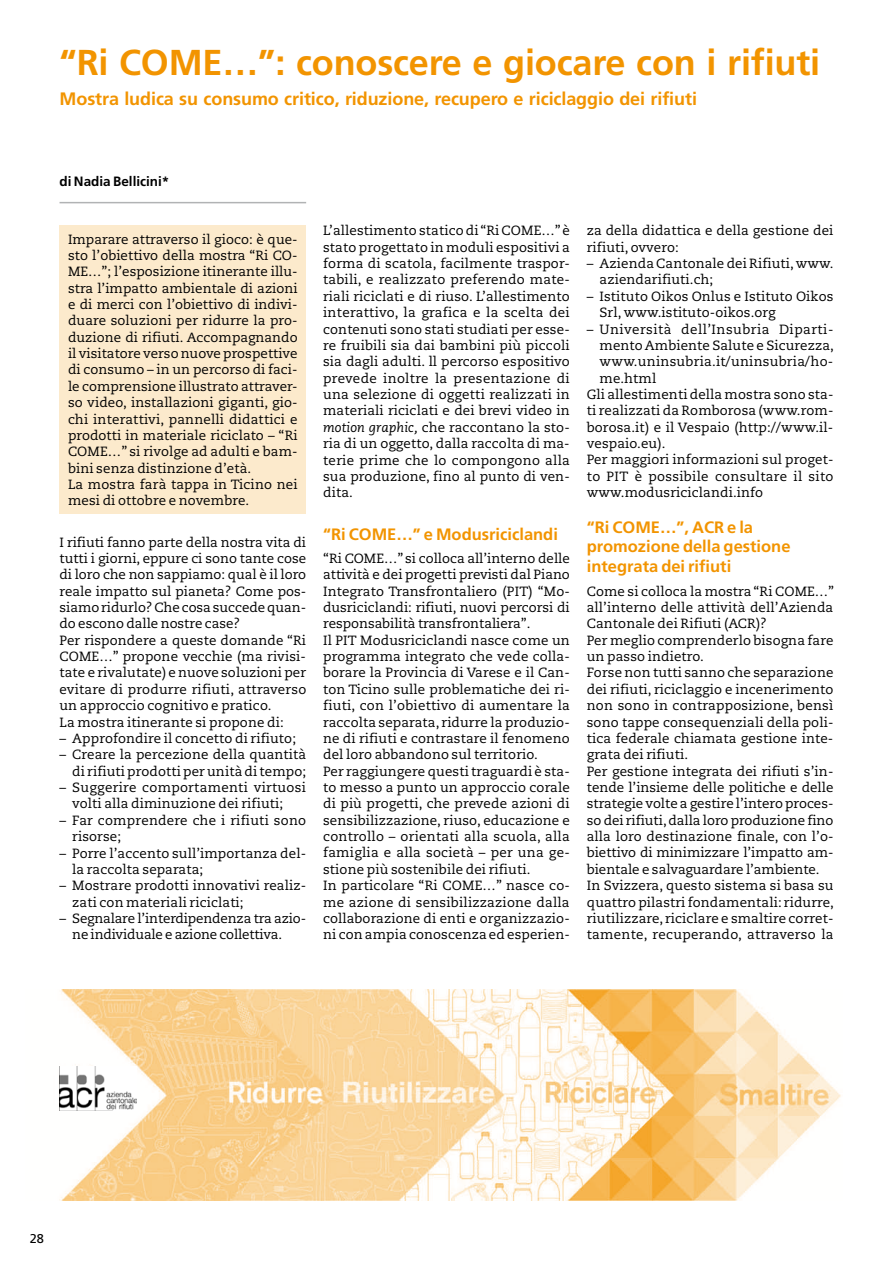
<style>
.page{position:relative;width:893px;height:1263px;background:#fff}
.page>*{position:absolute;margin:0;border:0;box-sizing:border-box;transform-origin:0 0}
.t1{font:700 36px "Frutiger";letter-spacing:-.005em;color:#f29400}
.t2{font:700 18px "Frutiger";letter-spacing:-.005em;color:#f29400}
.t3{font:700 16.5px/19.5px "Frutiger";color:#f29400}
.t4{font:700 13.5px "Frutiger";color:#000}
.t5{font:13.35px/16.4px "Caecilia";letter-spacing:.01em;color:#000}
.t6{font:13.35px/16.4px "Caecilia";letter-spacing:-.01em;color:#000}
.t7{font:13.35px "Caecilia";letter-spacing:.04em;color:#000}
.t8{font:12.75px "Frutiger";color:#000}
.s1{font-style:italic}
</style>
<div class="page">
<div style="left:60px;top:225px;width:246px;height:289px;background:#fceacc"></div>
<hr style="left:60px;top:202px;width:246px;height:1px;background:#b1b3b4">
<img style="left:59px;top:989px;width:782px;height:211px">
<img style="left:59px;top:1066px;width:77px;height:44px">
<h1 class="t1" style="left:60px;top:41px;width:762px">“Ri COME…”: conoscere e giocare con i rifiuti</h1>
<h2 class="t2" style="left:60px;top:88px;width:639px">Mostra ludica su consumo critico, riduzione, recupero e riciclaggio dei rifiuti</h2>
<p class="t4" style="left:60px;top:174px;width:111px">di Nadia Bellicini*</p>
<p class="t5" style="left:68px;top:231px;width:231px">Imparare attraverso il gioco: è que&shy;sto l’obiettivo della mostra “Ri CO-ME…”; l’esposizione itinerante illu&shy;stra l’impatto ambientale di azioni e di merci con l’obiettivo di indivi&shy;duare soluzioni per ridurre la pro&shy;duzione di rifiuti. Accompagnando il visitatore verso nuove prospettive di consumo – in un percorso di faci&shy;le comprensione illustrato attraver&shy;so video, installazioni giganti, gio&shy;chi interattivi, pannelli didattici e prodotti in materiale riciclato – “Ri COME…” si rivolge ad adulti e bam&shy;bini senza distinzione d’età.<br>La mostra farà tappa in Ticino nei mesi di ottobre e novembre.</p>
<p class="t5" style="left:60px;top:534px;width:248px">I rifiuti fanno parte della nostra vita di tutti i giorni, eppure ci sono tante cose di loro che non sappiamo: qual è il loro reale impatto sul pianeta? Come pos&shy;siamo ridurlo? Che cosa succede quan&shy;do escono dalle nostre case?<br>Per rispondere a queste domande “Ri COME…” propone vecchie (ma rivisi&shy;tate e rivalutate) e nuove soluzioni per evitare di produrre rifiuti, attraverso un approccio cognitivo e pratico.<br>La mostra itinerante si propone di:</p>
<p class="t5" style="left:60px;top:730px;width:238px">– Approfondire il concetto di rifiuto;</p>
<p class="t5" style="left:60px;top:747px;width:248px;text-align:right">– Creare la percezione della quantità di rifiuti prodotti per unità di tempo;</p>
<p class="t5" style="left:72px;top:779px;width:235px;text-indent:-13px">– Suggerire comportamenti virtuosi volti alla diminuzione dei rifiuti;</p>
<p class="t5" style="left:72px;top:812px;width:235px;text-indent:-13px">– Far comprendere che i rifiuti sono risorse;</p>
<p class="t5" style="left:72px;top:845px;width:235px;text-indent:-13px">– Porre l’accento sull’importanza del&shy;la raccolta separata;</p>
<p class="t5" style="left:72px;top:878px;width:235px;text-indent:-13px">– Mostrare prodotti innovativi realiz&shy;zati con materiali riciclati;</p>
<p class="t6" style="left:72px;top:910px;width:235px;text-indent:-13px">– Segnalare l’interdipendenza tra azio&shy;ne individuale e azione collettiva.</p>
<p class="t5" style="left:323px;top:223px;width:248px;text-align:justify">L’allestimento statico di “Ri COME…” è stato progettato in moduli espositivi a forma di scatola, facilmente traspor&shy;tabili, e realizzato preferendo mate&shy;riali riciclati e di riuso. L’allestimento interattivo, la grafica e la scelta dei contenuti sono stati studiati per esse&shy;re fruibili sia dai bambini più piccoli sia dagli adulti. ll percorso espositivo prevede inoltre la presentazione di una selezione di oggetti realizzati in materiali riciclati e dei brevi video in <span class="s1">motion graphic,</span> che raccontano la sto&shy;ria di un oggetto, dalla raccolta di ma&shy;terie prime che lo compongono alla sua produzione, fino al punto di ven&shy;dita.</p>
<p class="t3" style="left:323px;top:524px;width:236px">“Ri COME…” e Modusriciclandi</p>
<p class="t5" style="left:323px;top:550px;width:248px">“Ri COME…” si colloca all’interno delle attività e dei progetti previsti dal Piano Integrato Transfrontaliero (PIT) “Mo&shy;dusriciclandi: rifiuti, nuovi percorsi di responsabilità transfrontaliera”.<br>Il PIT Modusriciclandi nasce come un programma integrato che vede colla&shy;borare la Provincia di Varese e il Can&shy;ton Ticino sulle problematiche dei ri&shy;fiuti, con l’obiettivo di aumentare la raccolta separata, ridurre la produzio&shy;ne di rifiuti e contrastare il fenomeno del loro abbandono sul territorio.<br>Per raggiungere questi traguardi è sta&shy;to messo a punto un approccio corale di più progetti, che prevede azioni di sensibilizzazione, riuso, educazione e controllo – orientati alla scuola, alla famiglia e alla società – per una ge&shy;stione più sostenibile dei rifiuti.<br>In particolare “Ri COME…” nasce co&shy;me azione di sensibilizzazione dalla collaborazione di enti e organizzazio&shy;ni con ampia conoscenza ed esperien-</p>
<p class="t5" style="left:587px;top:223px;width:248px">za della didattica e della gestione dei rifiuti, ovvero:</p>
<p class="t5" style="left:600px;top:255px;width:235px;text-indent:-13px">– Azienda Cantonale dei Rifiuti, www. aziendarifiuti.ch;</p>
<p class="t5" style="left:600px;top:288px;width:235px;text-indent:-13px">– Istituto Oikos Onlus e Istituto Oikos<br>Srl, www.istituto-oikos.org</p>
<p class="t7" style="left:587px;top:321px;width:248px">– Università dell’Insubria Diparti-</p>
<p class="t5" style="left:600px;top:337px;width:236px">mento Ambiente Salute e Sicurezza,</p>
<p class="t5" style="left:600px;top:354px;width:235px">www.uninsubria.it/uninsubria/ho-</p>
<p class="t5" style="left:600px;top:370px;width:58px">me.html</p>
<p class="t5" style="left:587px;top:386px;width:248px">Gli allestimenti della mostra sono sta-</p>
<p class="t5" style="left:587px;top:403px;width:248px">ti realizzati da Romborosa (www.rom-</p>
<p class="t5" style="left:587px;top:419px;width:248px">borosa.it) e il Vespaio (http://www.il-</p>
<p class="t5" style="left:587px;top:435px;width:80px">vespaio.eu).</p>
<p class="t5" style="left:587px;top:452px;width:248px">Per maggiori informazioni sul proget-</p>
<p class="t5" style="left:587px;top:468px;width:248px">to PIT è possibile consultare il sito</p>
<p class="t5" style="left:587px;top:485px;width:178px">www.modusriciclandi.info</p>
<p class="t3" style="left:587px;top:517px;width:205px">“Ri COME…”, ACR e la promozione della gestione integrata dei rifiuti</p>
<p class="t5" style="left:587px;top:583px;width:249px">Come si colloca la mostra “Ri COME…” all’interno delle attività dell’Azienda Cantonale dei Rifiuti (ACR)?<br>Per meglio comprenderlo bisogna fare un passo indietro.<br>Forse non tutti sanno che separazione dei rifiuti, riciclaggio e incenerimento non sono in contrapposizione, bensì sono tappe consequenziali della poli&shy;tica federale chiamata gestione inte&shy;grata dei rifiuti.<br>Per gestione integrata dei rifiuti s’in&shy;tende l’insieme delle politiche e delle strategie volte a gestire l’intero proces&shy;so dei rifiuti, dalla loro produzione fino alla loro destinazione finale, con l’o&shy;biettivo di minimizzare l’impatto am&shy;bientale e salvaguardare l’ambiente.<br>In Svizzera, questo sistema si basa su quattro pilastri fondamentali: ridurre, riutilizzare, riciclare e smaltire corret&shy;tamente, recuperando, attraverso la</p>
<p class="t8" style="left:30px;top:1231px;width:16px">28</p>
</div>
